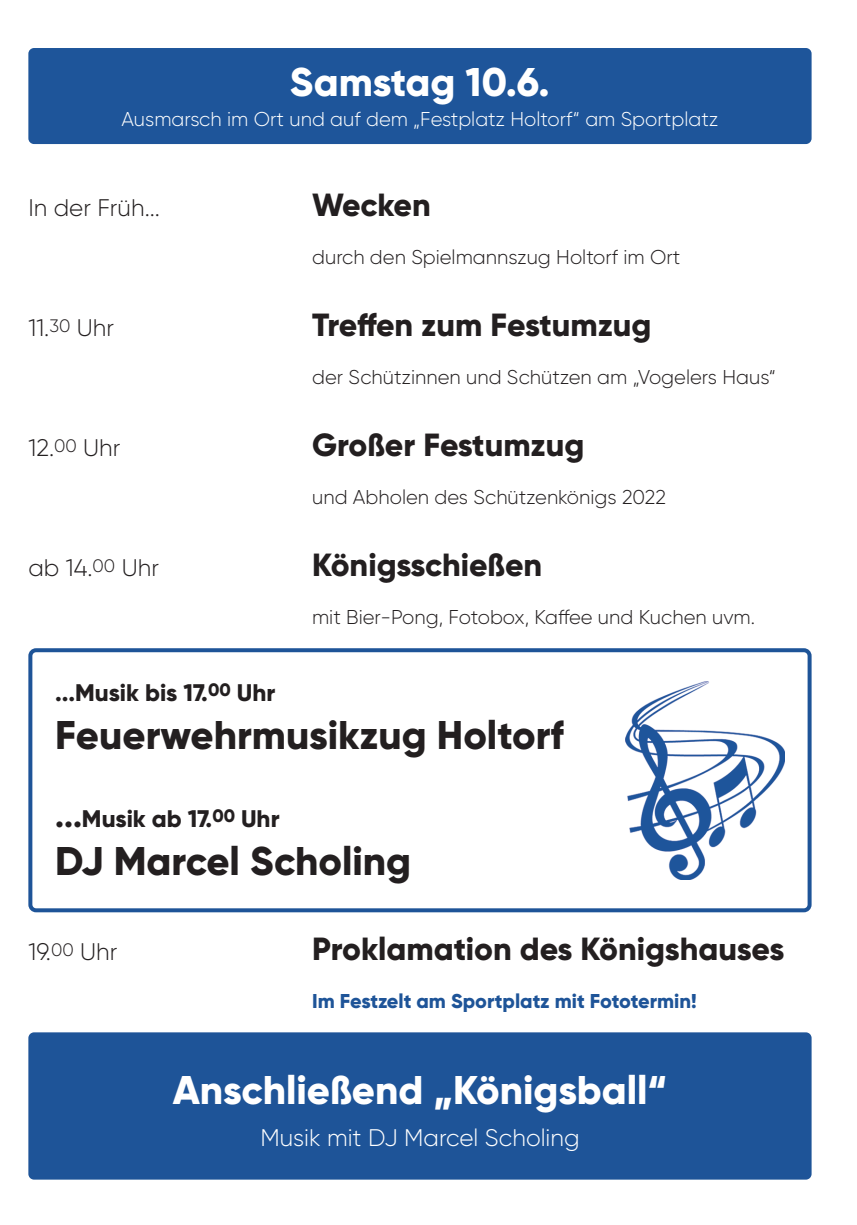
<style>
.page{position:relative;width:857px;height:1225px;background:#fff}
.page>*{position:absolute;margin:0;border:0;box-sizing:border-box;transform-origin:0 0}
.t1{font:800 40px "Gilroy";color:#231f20}
.t2{font:800 40px "Gilroy";color:#fff}
.t3{font:800 32px "Gilroy";color:#231f20}
.t4{font:300 24px "Gilroy";color:#231f20}
.t5{font:800 24px "Gilroy";color:#231f20}
.t6{font:300 24px "Gilroy";color:#fff}
.t7{font:300 20px "Gilroy";color:#231f20}
.t8{font:300 20px "Gilroy";color:#fff}
.t9{font:800 20px "Gilroy";color:#1e5498}
.s1{font-size:32px}
</style>
<div class="page">
<div style="left:28px;top:1032px;width:783px;height:147px;background:#1e5498;border-radius:6px"></div>
<div style="left:28px;top:648px;width:783px;height:264px;border:4px solid #1e5498;border-radius:6px"></div>
<img style="left:625px;top:681px;width:159px;height:198px">
<div style="left:28px;top:48px;width:783px;height:96px;background:#1e559a;border-radius:6px"></div>
<h1 class="t2" style="left:290px;top:57px;width:261px">Samstag 10.6.</h1>
<p class="t8" style="left:121px;top:106px;width:598px">Ausmarsch im Ort und auf dem „Festplatz Holtorf“ am Sportplatz</p>
<p class="t4" style="left:28px;top:193px;width:133px">In der Früh...</p>
<h2 class="t3" style="left:312px;top:185px;width:120px">Wecken</h2>
<p class="t7" style="left:312px;top:245px;width:369px">durch den Spielmannszug Holtorf im Ort</p>
<p class="t4" style="left:28px;top:313px;width:87px">11.<sup>30</sup> Uhr</p>
<h2 class="t3" style="left:312px;top:305px;width:341px">Treffen zum Festumzug</h2>
<p class="t7" style="left:312px;top:365px;width:465px">der Schützinnen und Schützen am „Vogelers Haus“</p>
<p class="t4" style="left:28px;top:433px;width:93px">12.<sup>00</sup> Uhr</p>
<h2 class="t3" style="left:312px;top:425px;width:273px">Großer Festumzug</h2>
<p class="t7" style="left:312px;top:485px;width:355px">und Abholen des Schützenkönigs 2022</p>
<p class="t4" style="left:28px;top:553px;width:132px">ab 14.<sup>00</sup> Uhr</p>
<h2 class="t3" style="left:312px;top:545px;width:231px">Königsschießen</h2>
<p class="t7" style="left:312px;top:605px;width:444px">mit Bier-Pong, Fotobox, Kaffee und Kuchen uvm.</p>
<p class="t5" style="left:55px;top:677px;width:221px">...Musik bis 17.<sup>00</sup> Uhr</p>
<h1 class="t1" style="left:55px;top:709px;width:510px">Feuerwehrmusikzug Holtorf</h1>
<p class="t5" style="left:55px;top:803px;width:226px"><span class="s1">...</span>Musik ab 17.<sup>00</sup> Uhr</p>
<h1 class="t1" style="left:55px;top:835px;width:357px">DJ Marcel Scholing</h1>
<p class="t4" style="left:28px;top:937px;width:90px">19.<sup>00</sup> Uhr</p>
<h2 class="t3" style="left:312px;top:929px;width:473px">Proklamation des Königshauses</h2>
<p class="t9" style="left:312px;top:988px;width:386px">Im Festzelt am Sportplatz mit Fototermin!</p>
<h1 class="t2" style="left:173px;top:1065px;width:496px">Anschließend „Königsball“</h1>
<p class="t6" style="left:260px;top:1123px;width:320px">Musik mit DJ Marcel Scholing</p>
</div>
